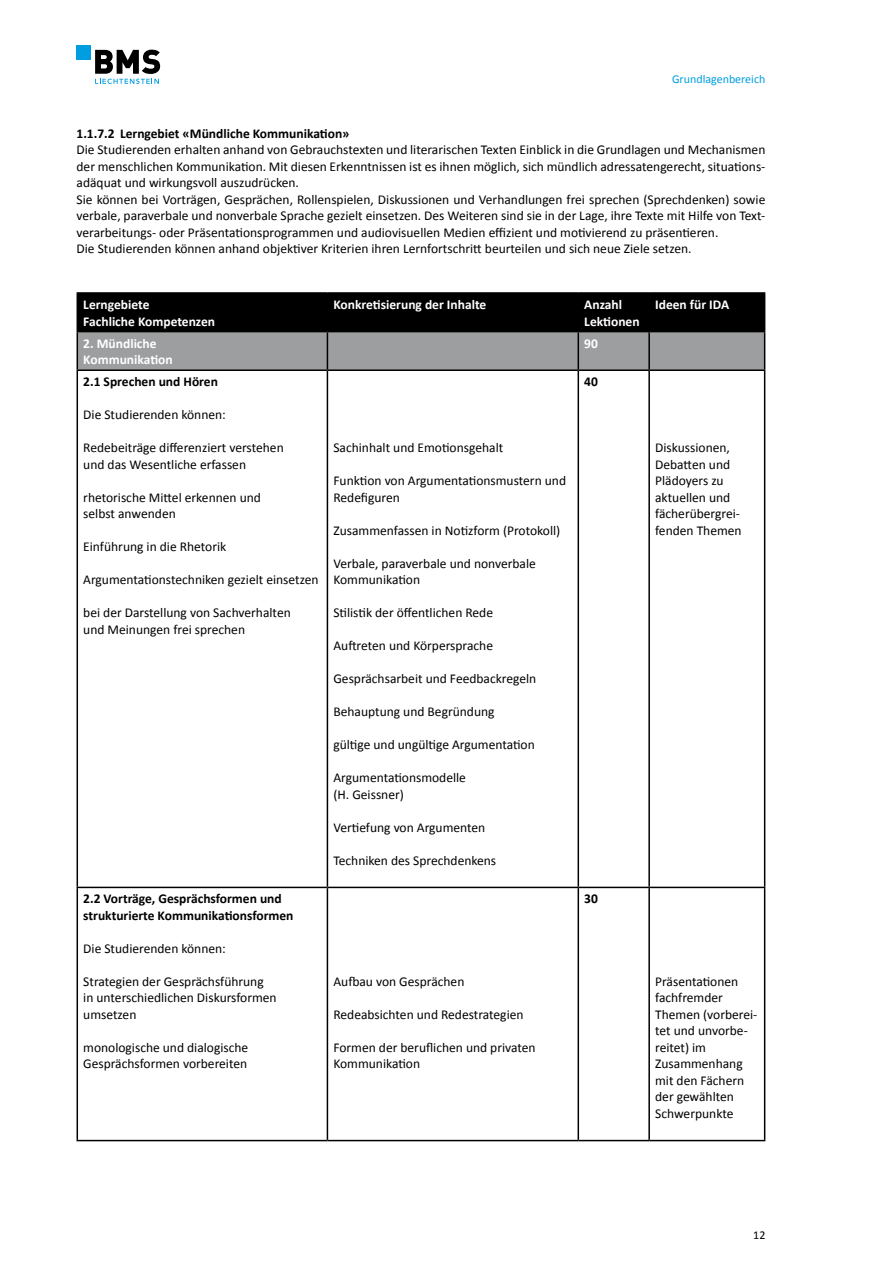
<style>
.page{position:relative;width:893px;height:1263px;background:#fff}
.page>*{position:absolute;margin:0;border:0;box-sizing:border-box;transform-origin:0 0}
.t1{font:13.5px/16.5px "Calibri";color:#000}
.t2{font:700 13.5px/16.5px "Calibri";color:#000}
.t3{font:700 13.5px/16.5px "Calibri";color:#fff}
.t4{font:12px "Calibri";color:#009ee0}
.t5{font:12px "Calibri";color:#000}
</style>
<div class="page">
<div style="left:77px;top:45px;width:14px;height:14px;background:#009ee0"></div>
<svg style="left:95px;top:50px;width:65px;height:34px"></svg>
<svg style="left:78px;top:294px;width:686px;height:75px;background:#4d4e4e"></svg>
<hr style="left:77px;top:371px;width:1px;height:516px;background:#000">
<hr style="left:327px;top:371px;width:1px;height:516px;background:#000">
<hr style="left:578px;top:371px;width:1px;height:516px;background:#000">
<hr style="left:648px;top:371px;width:2px;height:516px;background:#000">
<hr style="left:764px;top:371px;width:1px;height:516px;background:#000">
<hr style="left:77px;top:887px;width:250px;height:1px;background:#000">
<hr style="left:77px;top:888px;width:1px;height:252px;background:#000">
<hr style="left:327px;top:887px;width:251px;height:1px;background:#000">
<hr style="left:327px;top:888px;width:1px;height:252px;background:#000">
<hr style="left:578px;top:887px;width:71px;height:1px;background:#000">
<hr style="left:578px;top:888px;width:1px;height:252px;background:#000">
<hr style="left:649px;top:887px;width:116px;height:1px;background:#000">
<hr style="left:648px;top:888px;width:2px;height:252px;background:#000">
<hr style="left:764px;top:888px;width:1px;height:252px;background:#000">
<hr style="left:77px;top:1140px;width:250px;height:1px;background:#000">
<hr style="left:327px;top:1140px;width:251px;height:1px;background:#000">
<hr style="left:578px;top:1140px;width:71px;height:1px;background:#000">
<hr style="left:649px;top:1140px;width:116px;height:1px;background:#000">
<hr style="left:327px;top:292px;width:251px;height:2px;background:#000">
<hr style="left:578px;top:292px;width:71px;height:2px;background:#000">
<hr style="left:578px;top:294px;width:1px;height:37px;background:#000">
<hr style="left:649px;top:292px;width:116px;height:2px;background:#000">
<hr style="left:648px;top:294px;width:2px;height:37px;background:#000">
<hr style="left:764px;top:294px;width:1px;height:37px;background:#000">
<hr style="left:327px;top:332px;width:1px;height:37px;background:#000">
<hr style="left:578px;top:332px;width:1px;height:37px;background:#000">
<hr style="left:648px;top:332px;width:2px;height:37px;background:#000">
<hr style="left:77px;top:292px;width:250px;height:2px;background:#000">
<hr style="left:77px;top:294px;width:1px;height:37px;background:#000">
<hr style="left:327px;top:294px;width:1px;height:37px;background:#000">
<hr style="left:77px;top:331px;width:250px;height:1px;background:#000">
<hr style="left:77px;top:332px;width:1px;height:37px;background:#000">
<hr style="left:327px;top:331px;width:251px;height:1px;background:#000">
<hr style="left:578px;top:331px;width:71px;height:1px;background:#000">
<hr style="left:649px;top:331px;width:116px;height:1px;background:#000">
<hr style="left:764px;top:332px;width:1px;height:37px;background:#000">
<hr style="left:77px;top:369px;width:250px;height:2px;background:#000">
<hr style="left:327px;top:369px;width:251px;height:2px;background:#000">
<hr style="left:578px;top:369px;width:71px;height:2px;background:#000">
<hr style="left:649px;top:369px;width:116px;height:2px;background:#000">
<p class="t4" style="left:672px;top:72px;width:95px">Grundlagenbereich</p>
<p class="t2" style="left:77px;top:125px;width:275px">1.1.7.2 Lerngebiet «Mündliche Kommunikation»</p>
<p class="t1" style="left:77px;top:141px;width:690px">Die Studierenden erhalten anhand von Gebrauchstexten und literarischen Texten Einblick in die Grundlagen und Mechanismen der menschlichen Kommunikation. Mit diesen Erkenntnissen ist es ihnen möglich, sich mündlich adressatengerecht, situations&shy;adäquat und wirkungsvoll auszudrücken.<br>Sie können bei Vorträgen, Gesprächen, Rollenspielen, Diskussionen und Verhandlungen frei sprechen (Sprechdenken) sowie verbale, paraverbale und nonverbale Sprache gezielt einsetzen. Des Weiteren sind sie in der Lage, ihre Texte mit Hilfe von Text&shy;verarbeitungs- oder Präsentationsprogrammen und audiovisuellen Medien effizient und motivierend zu präsentieren.<br>Die Studierenden können anhand objektiver Kriterien ihren Lernfortschritt beurteilen und sich neue Ziele setzen.</p>
<p class="t3" style="left:83px;top:296px;width:133px">Lerngebiete<br>Fachliche Kompetenzen</p>
<p class="t3" style="left:333px;top:296px;width:154px">Konkretisierung der Inhalte</p>
<p class="t3" style="left:584px;top:296px;width:57px">Anzahl<br>Lektionen</p>
<p class="t3" style="left:655px;top:296px;width:76px">Ideen für IDA</p>
<p class="t3" style="left:83px;top:335px;width:91px">2. Mündliche<br>Kommunikation</p>
<p class="t3" style="left:584px;top:335px;width:15px">90</p>
<p class="t2" style="left:83px;top:374px;width:136px">2.1 Sprechen und Hören</p>
<p class="t1" style="left:83px;top:407px;width:144px">Die Studierenden können:</p>
<p class="t1" style="left:83px;top:440px;width:202px">Redebeiträge differenziert verstehen und das Wesentliche erfassen</p>
<p class="t1" style="left:83px;top:489px;width:179px">rhetorische Mittel erkennen und selbst anwenden</p>
<p class="t1" style="left:83px;top:539px;width:145px">Einführung in die Rhetorik</p>
<p class="t1" style="left:83px;top:572px;width:237px">Argumentationstechniken gezielt einsetzen</p>
<p class="t1" style="left:83px;top:605px;width:209px">bei der Darstellung von Sachverhalten und Meinungen frei sprechen</p>
<p class="t2" style="left:584px;top:373px;width:15px">40</p>
<p class="t1" style="left:655px;top:440px;width:88px">Diskussionen,<br>Debatten und<br>Plädoyers zu aktuellen und fächerübergrei&shy;fenden Themen</p>
<p class="t1" style="left:333px;top:440px;width:171px">Sachinhalt und Emotionsgehalt</p>
<p class="t1" style="left:333px;top:473px;width:234px">Funktion von Argumentationsmustern und<br>Redefiguren</p>
<p class="t1" style="left:333px;top:522px;width:228px">Zusammenfassen in Notizform (Protokoll)</p>
<p class="t1" style="left:333px;top:555px;width:204px">Verbale, paraverbale und nonverbale<br>Kommunikation</p>
<p class="t1" style="left:333px;top:605px;width:161px">Stilistik der öffentlichen Rede</p>
<p class="t1" style="left:333px;top:638px;width:161px">Auftreten und Körpersprache</p>
<p class="t1" style="left:333px;top:671px;width:204px">Gesprächsarbeit und Feedbackregeln</p>
<p class="t1" style="left:333px;top:704px;width:163px">Behauptung und Begründung</p>
<p class="t1" style="left:333px;top:737px;width:203px">gültige und ungültige Argumentation</p>
<p class="t1" style="left:333px;top:770px;width:134px">Argumentationsmodelle (H. Geissner)</p>
<p class="t1" style="left:333px;top:819px;width:153px">Vertiefung von Argumenten</p>
<p class="t1" style="left:333px;top:852px;width:164px">Techniken des Sprechdenkens</p>
<p class="t2" style="left:83px;top:891px;width:212px">2.2 Vorträge, Gesprächsformen und strukturierte Kommunikationsformen</p>
<p class="t1" style="left:83px;top:940px;width:144px">Die Studierenden können:</p>
<p class="t1" style="left:83px;top:973px;width:195px">Strategien der Gesprächsführung in unterschiedlichen Diskursformen umsetzen</p>
<p class="t1" style="left:83px;top:1039px;width:167px">monologische und dialogische<br>Gesprächsformen vorbereiten</p>
<p class="t1" style="left:333px;top:973px;width:133px">Aufbau von Gesprächen</p>
<p class="t1" style="left:333px;top:1006px;width:192px">Redeabsichten und Redestrategien</p>
<p class="t1" style="left:333px;top:1039px;width:204px">Formen der beruflichen und privaten<br>Kommunikation</p>
<p class="t2" style="left:584px;top:891px;width:15px">30</p>
<p class="t1" style="left:655px;top:973px;width:104px">Präsentationen fachfremder<br>Themen (vorberei&shy;tet und unvorbe&shy;reitet) im<br>Zusammenhang mit den Fächern der gewählten<br>Schwerpunkte</p>
<p class="t5" style="left:753px;top:1227px;width:14px">12</p>
</div>
